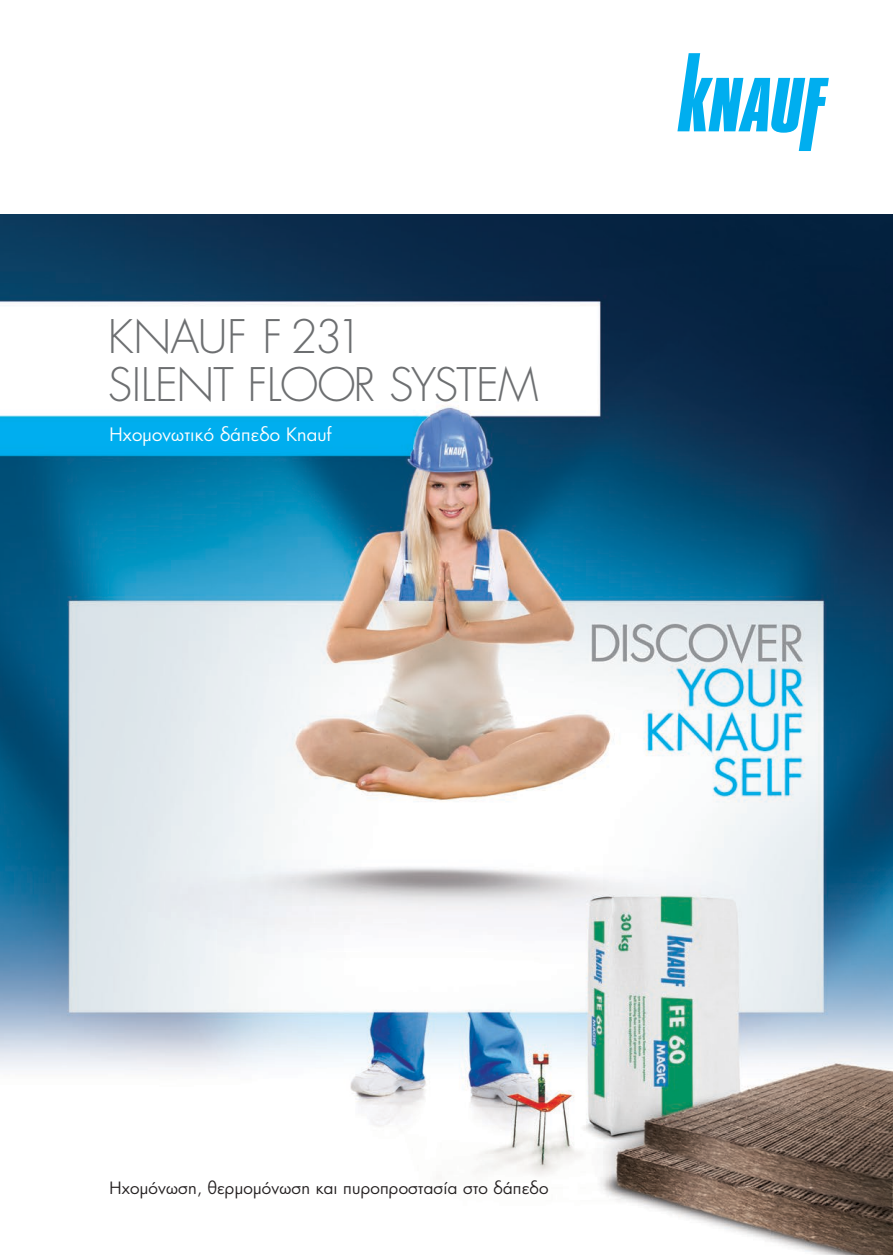
<style>
.page{position:relative;width:893px;height:1255px;background:#fff}
.page>*{position:absolute;margin:0;border:0;box-sizing:border-box;transform-origin:0 0}
.t1{font:300 45px/48px "PF Futura Neu";letter-spacing:-.025em;color:#6d6f71}
.t2{font:18px "PF Futura Neu";letter-spacing:.01em;color:#fff}
.t3{font:16.5px "PF Futura Neu";letter-spacing:.01em;color:#231f20}
</style>
<div class="page">
<img style="left:0;top:215px;width:893px;height:1039px">
<svg style="left:677px;top:53px;width:152px;height:98px"></svg>
<h1 class="t1" style="left:108px;top:312px;width:432px">KNAUF F 231<br>SILENT FLOOR SYSTEM</h1>
<p class="t2" style="left:110px;top:422px;width:224px">Ηχομονωτικό δάπεδο Knauf</p>
<p class="t3" style="left:110px;top:1177px;width:440px">Ηχομόνωση, θερμομόνωση και πυροπροστασία στο δάπεδο</p>
</div>
